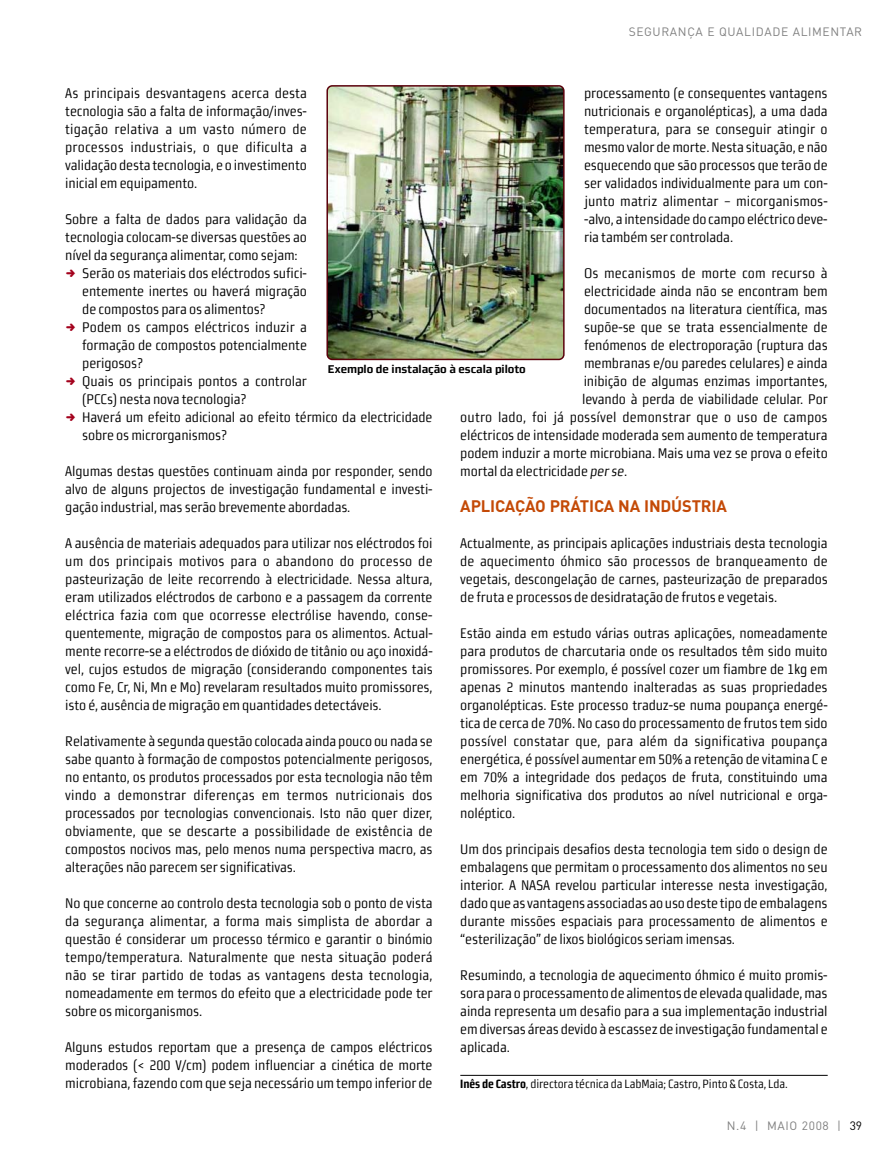
<style>
.page{position:relative;width:893px;height:1149px;background:#fff}
.page>*{position:absolute;margin:0;border:0;box-sizing:border-box;transform-origin:0 0}
.t1{font:700 16.5px "DIN";letter-spacing:-.01em;color:#c44a07}
.t2{font:13.95px/18px "Morgan Sn Cn Lining";letter-spacing:-.01em;color:#000;text-align:justify}
.t3{font:13.95px "Morgan Sn Cn Lining";letter-spacing:.01em;color:#000}
.t4{font:12px "Morgan Sn Cn Lining";letter-spacing:-.01em;color:#000}
.t5{font:12px "DIN";letter-spacing:.05em;color:#808080}
.t6{font:700 11.25px "Morgan Sn Lining";letter-spacing:-.005em;color:#000}
.s1{font-style:italic}
.s2{font-weight:700}
.s3{color:#000}
</style>
<div class="page">
<hr style="left:460px;top:1074px;width:368px;height:1px;background:#000">
<img style="left:326px;top:85px;width:239px;height:275px">
<p class="t5" style="left:629px;top:28px;width:235px">SEGURANÇA E QUALIDADE ALIMENTAR</p>
<p class="t2" style="left:584px;top:84px;width:245px">processamento (e consequentes vantagens nutricionais e organolépticas), a uma dada temperatura, para se conseguir atingir o mesmo valor de morte. Nesta situação, e não esquecendo que são processos que terão de ser validados individualmente para um con&shy;junto matriz alimentar – micorganismos--alvo, a intensidade do campo eléctrico deve&shy;ria também ser controlada.</p>
<p class="t3" style="left:584px;top:266px;width:245px">Os mecanismos de morte com recurso à</p>
<p class="t2" style="left:584px;top:282px;width:245px">electricidade ainda não se encontram bem</p>
<p class="t2" style="left:584px;top:300px;width:245px">documentados na literatura científica, mas</p>
<p class="t2" style="left:584px;top:318px;width:245px">supõe-se que se trata essencialmente de</p>
<p class="t2" style="left:584px;top:336px;width:245px">fenómenos de electroporação (ruptura das</p>
<p class="t2" style="left:584px;top:354px;width:245px">membranas e/ou paredes celulares) e ainda</p>
<p class="t2" style="left:584px;top:372px;width:246px">inibição de algumas enzimas importantes,</p>
<p class="t2" style="left:582px;top:390px;width:247px">levando à perda de viabilidade celular. Por</p>
<p class="t3" style="left:460px;top:410px;width:369px">outro lado, foi já possível demonstrar que o uso de campos</p>
<p class="t2" style="left:460px;top:426px;width:369px">eléctricos de intensidade moderada sem aumento de temperatura</p>
<p class="t2" style="left:460px;top:444px;width:369px">podem induzir a morte microbiana. Mais uma vez se prova o efeito</p>
<p class="t2" style="left:460px;top:462px;width:168px">mortal da electricidade <span class="s1">per se</span>.</p>
<p class="t1" style="left:460px;top:500px;width:268px">APLICAÇÃO PRÁTICA NA INDÚSTRIA</p>
<p class="t2" style="left:460px;top:534px;width:369px">Actualmente, as principais aplicações industriais desta tecnologia de aquecimento óhmico são processos de branqueamento de vegetais, descongelação de carnes, pasteurização de preparados de fruta e processos de desidratação de frutos e vegetais.</p>
<p class="t2" style="left:460px;top:624px;width:369px">Estão ainda em estudo várias outras aplicações, nomeadamente para produtos de charcutaria onde os resultados têm sido muito promissores. Por exemplo, é possível cozer um fiambre de 1kg em apenas 2 minutos mantendo inalteradas as suas propriedades organolépticas. Este processo traduz-se numa poupança energé&shy;tica de cerca de 70%. No caso do processamento de frutos tem sido possível constatar que, para além da significativa poupança energética, é possível aumentar em 50% a retenção de vitamina C e em 70% a integridade dos pedaços de fruta, constituindo uma melhoria significativa dos produtos ao nível nutricional e orga&shy;noléptico.</p>
<p class="t2" style="left:460px;top:840px;width:369px">Um dos principais desafios desta tecnologia tem sido o design de embalagens que permitam o processamento dos alimentos no seu interior. A NASA revelou particular interesse nesta investigação, dado que as vantagens associadas ao uso deste tipo de embalagens durante missões espaciais para processamento de alimentos e “esterilização” de lixos biológicos seriam imensas.</p>
<p class="t2" style="left:460px;top:966px;width:369px">Resumindo, a tecnologia de aquecimento óhmico é muito promis&shy;sora para o processamento de alimentos de elevada qualidade, mas ainda representa um desafio para a sua implementação industrial em diversas áreas devido à escassez de investigação fundamental e aplicada.</p>
<p class="t4" style="left:460px;top:1077px;width:329px"><span class="s2">Inês de Castro</span>, directora técnica da LabMaia; Castro, Pinto &amp; Costa, Lda.</p>
<p class="t2" style="left:65px;top:84px;width:243px">As principais desvantagens acerca desta tecnologia são a falta de informação/inves&shy;tigação relativa a um vasto número de processos industriais, o que dificulta a validação desta tecnologia, e o investimento inicial em equipamento.</p>
<p class="t2" style="left:65px;top:210px;width:243px">Sobre a falta de dados para validação da</p>
<p class="t2" style="left:65px;top:228px;width:243px">tecnologia colocam-se diversas questões ao</p>
<p class="t2" style="left:65px;top:246px;width:234px">nível da segurança alimentar, como sejam:</p>
<p class="t2" style="left:82px;top:264px;width:226px">Serão os materiais dos eléctrodos sufici-</p>
<p class="t2" style="left:82px;top:282px;width:226px">entemente inertes ou haverá migração</p>
<p class="t2" style="left:82px;top:300px;width:185px">de compostos para os alimentos?</p>
<p class="t2" style="left:82px;top:318px;width:226px">Podem os campos eléctricos induzir a</p>
<p class="t2" style="left:82px;top:336px;width:226px">formação de compostos potencialmente</p>
<p class="t2" style="left:82px;top:354px;width:62px">perigosos?</p>
<p class="t2" style="left:82px;top:372px;width:226px">Quais os principais pontos a controlar</p>
<p class="t2" style="left:82px;top:390px;width:165px">(PCCs) nesta nova tecnologia?</p>
<p class="t2" style="left:82px;top:408px;width:352px">Haverá um efeito adicional ao efeito térmico da electricidade</p>
<p class="t2" style="left:82px;top:426px;width:146px">sobre os microrganismos?</p>
<p class="t2" style="left:65px;top:462px;width:369px">Algumas destas questões continuam ainda por responder, sendo alvo de alguns projectos de investigação fundamental e investi&shy;gação industrial, mas serão brevemente abordadas.</p>
<p class="t2" style="left:65px;top:534px;width:369px">A ausência de materiais adequados para utilizar nos eléctrodos foi um dos principais motivos para o abandono do processo de pasteurização de leite recorrendo à electricidade. Nessa altura, eram utilizados eléctrodos de carbono e a passagem da corrente eléctrica fazia com que ocorresse electrólise havendo, conse&shy;quentemente, migração de compostos para os alimentos. Actual&shy;mente recorre-se a eléctrodos de dióxido de titânio ou aço inoxidá&shy;vel, cujos estudos de migração (considerando componentes tais como Fe, Cr, Ni, Mn e Mo) revelaram resultados muito promissores, isto é, ausência de migração em quantidades detectáveis.</p>
<p class="t2" style="left:65px;top:732px;width:369px">Relativamente à segunda questão colocada ainda pouco ou nada se sabe quanto à formação de compostos potencialmente perigosos, no entanto, os produtos processados por esta tecnologia não têm vindo a demonstrar diferenças em termos nutricionais dos processados por tecnologias convencionais. Isto não quer dizer, obviamente, que se descarte a possibilidade de existência de compostos nocivos mas, pelo menos numa perspectiva macro, as alterações não parecem ser significativas.</p>
<p class="t2" style="left:65px;top:894px;width:369px">No que concerne ao controlo desta tecnologia sob o ponto de vista da segurança alimentar, a forma mais simplista de abordar a questão é considerar um processo térmico e garantir o binómio tempo/temperatura. Naturalmente que nesta situação poderá não se tirar partido de todas as vantagens desta tecnologia, nomeadamente em termos do efeito que a electricidade pode ter sobre os micorganismos.</p>
<p class="t2" style="left:65px;top:1038px;width:369px">Alguns estudos reportam que a presença de campos eléctricos moderados (&lt; 200 V/cm) podem influenciar a cinética de morte microbiana, fazendo com que seja necessário um tempo inferior de</p>
<p class="t6" style="left:328px;top:365px;width:199px">Exemplo de instalação à escala piloto</p>
<p class="t5" style="left:727px;top:1121px;width:137px">N.4 | MAIO 2008 | <span class="s3">39</span></p>
</div>
